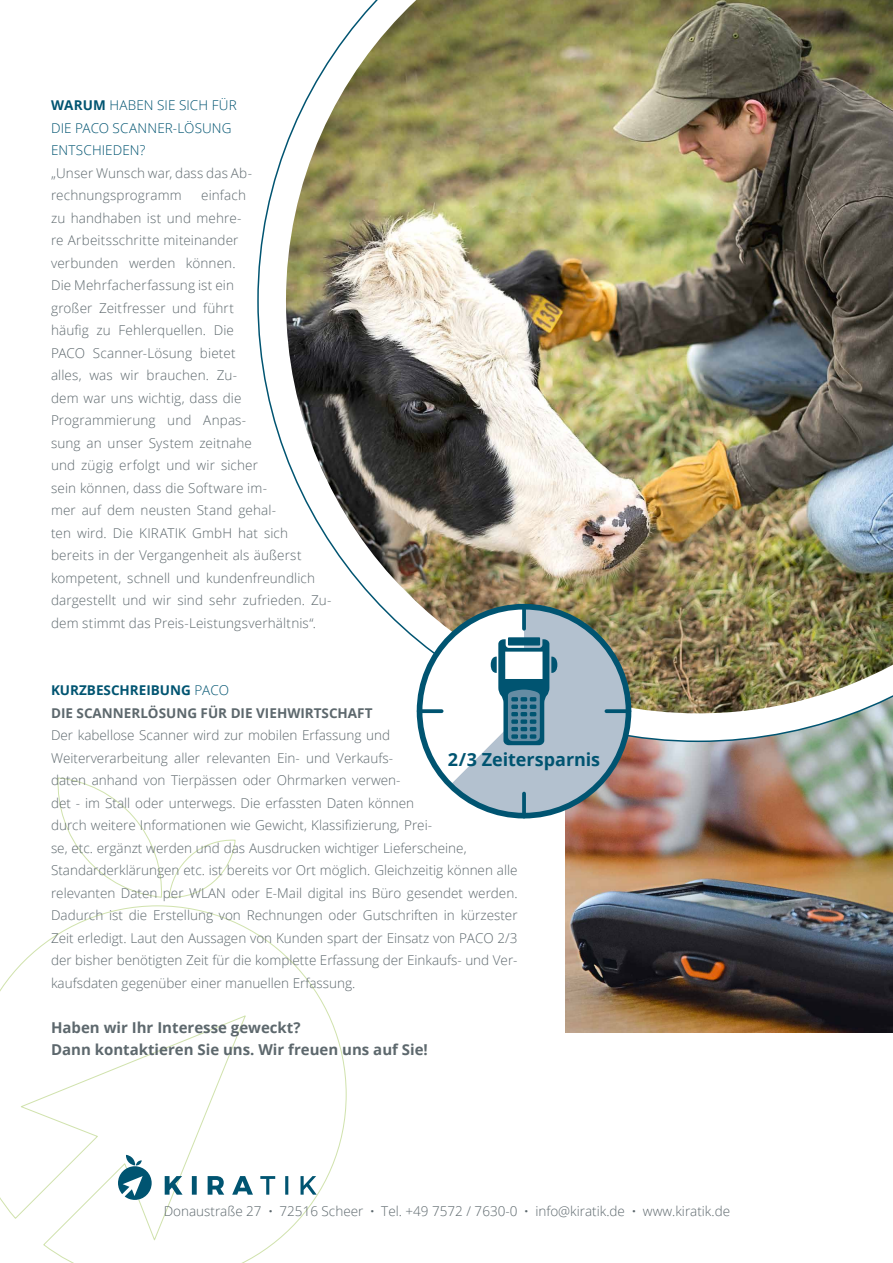
<style>
.page{position:relative;width:893px;height:1263px;background:#fff}
.page>*{position:absolute;margin:0;border:0;box-sizing:border-box;transform-origin:0 0}
.t1{font:700 18px "Open Sans";color:#005471}
.t2{font:700 15px/22.5px "Open Sans";color:#5d686d}
.t3{font:300 13.5px/22.5px "Open Sans";color:#5d686d}
.t4{font:700 13.5px/22.5px "Open Sans";color:#5d686d}
.t5{font:300 13.5px/22.5px "Open Sans";letter-spacing:.01em;color:#005471}
.s1{font-weight:700}
.s2{color:#005471}
.s3{font-weight:300;color:#005471}
</style>
<div class="page">
<img style="left:566px;top:742px;width:327px;height:291px">
<svg style="left:57px;top:777px;width:105px;height:121px"></svg>
<svg style="left:169px;top:839px;width:67px;height:59px"></svg>
<svg style="left:0;top:905px;width:347px;height:358px"></svg>
<svg style="left:118px;top:1155px;width:34px;height:45px"></svg>
<svg style="left:165px;top:1176px;width:152px;height:19px"></svg>
<svg style="left:257px;top:144px;width:636px;height:598px"></svg>
<img style="left:286px;top:0;width:607px;height:713px">
<hr style="left:522px;top:606px;width:4px;height:23px;background:#005471">
<hr style="left:606px;top:709px;width:23px;height:4px;background:#005471">
<hr style="left:419px;top:709px;width:23px;height:4px;background:#005471">
<svg style="left:420px;top:607px;width:208px;height:209px"></svg>
<div style="left:508px;top:637px;width:32px;height:8px;background:#005471"></div>
<p class="t5" style="left:51px;top:94px;width:187px"><span class="s1">WARUM</span> HABEN SIE SICH FÜR<br>DIE PACO SCANNER-LÖSUNG<br>ENTSCHIEDEN?</p>
<p class="t3" style="left:51px;top:161px;width:203px">„Unser Wunsch war, dass das Ab&shy;rechnungsprogramm</p>
<p class="t3" style="left:51px;top:184px;width:282px;text-indent:150px">einfach<br>zu handhaben ist und mehre-<br>re Arbeitsschritte miteinander<br>verbunden werden können.<br>Die Mehrfacherfassung ist ein<br>großer Zeitfresser und führt<br>häufig zu Fehlerquellen. Die<br>PACO Scanner-Lösung bietet<br>alles, was wir brauchen. Zu-<br>dem war uns wichtig, dass die<br>Programmierung und Anpas-<br>sung an unser System zeitnahe<br>und zügig erfolgt und wir sicher<br>sein können, dass die Software im-<br>mer auf dem neusten Stand gehal-<br>ten wird. Die KIRATIK GmbH hat sich bereits in der Vergangenheit als äußerst kompetent, schnell und kundenfreundlich dargestellt und wir sind sehr zufrieden. Zu&shy;dem stimmt das Preis-Leistungsverhältnis“.</p>
<p class="t4" style="left:51px;top:679px;width:323px"><span class="s2">KURZBESCHREIBUNG</span> <span class="s3">PACO<br></span>DIE SCANNERLÖSUNG FÜR DIE VIEHWIRTSCHAFT</p>
<p class="t3" style="left:51px;top:724px;width:468px">Der kabellose Scanner wird zur mobilen Erfassung und<br>Weiterverarbeitung aller relevanten Ein- und Verkaufs-<br>daten anhand von Tierpässen oder Ohrmarken verwen-<br>det - im Stall oder unterwegs. Die erfassten Daten können<br>durch weitere Informationen wie Gewicht, Klassifizierung, Prei-<br>se, etc. ergänzt werden und das Ausdrucken wichtiger Lieferscheine, Standarderklärungen etc. ist bereits vor Ort möglich. Gleichzeitig können alle relevanten Daten per WLAN oder E-Mail digital ins Büro gesendet werden.<br>Dadurch ist die Erstellung von Rechnungen oder Gutschriften in kürzester Zeit erledigt. Laut den Aussagen von Kunden spart der Einsatz von PACO 2/3 der bisher benötigten Zeit für die komplette Erfassung der Einkaufs- und Ver&shy;kaufsdaten gegenüber einer manuellen Erfassung.</p>
<p class="t2" style="left:51px;top:1015px;width:378px">Haben wir Ihr Interesse geweckt?<br>Dann kontaktieren Sie uns. Wir freuen uns auf Sie!</p>
<h1 class="t1" style="left:448px;top:747px;width:154px">2/3 Zeitersparnis</h1>
<p class="t3" style="left:164px;top:1199px;width:568px">Donaustraße 27 <span class="s1">·</span> 72516 Scheer <span class="s1">·</span> Tel. +49 7572 / 7630-0 <span class="s1">·</span> info@kiratik.de <span class="s1">·</span> www.kiratik.de</p>
</div>
